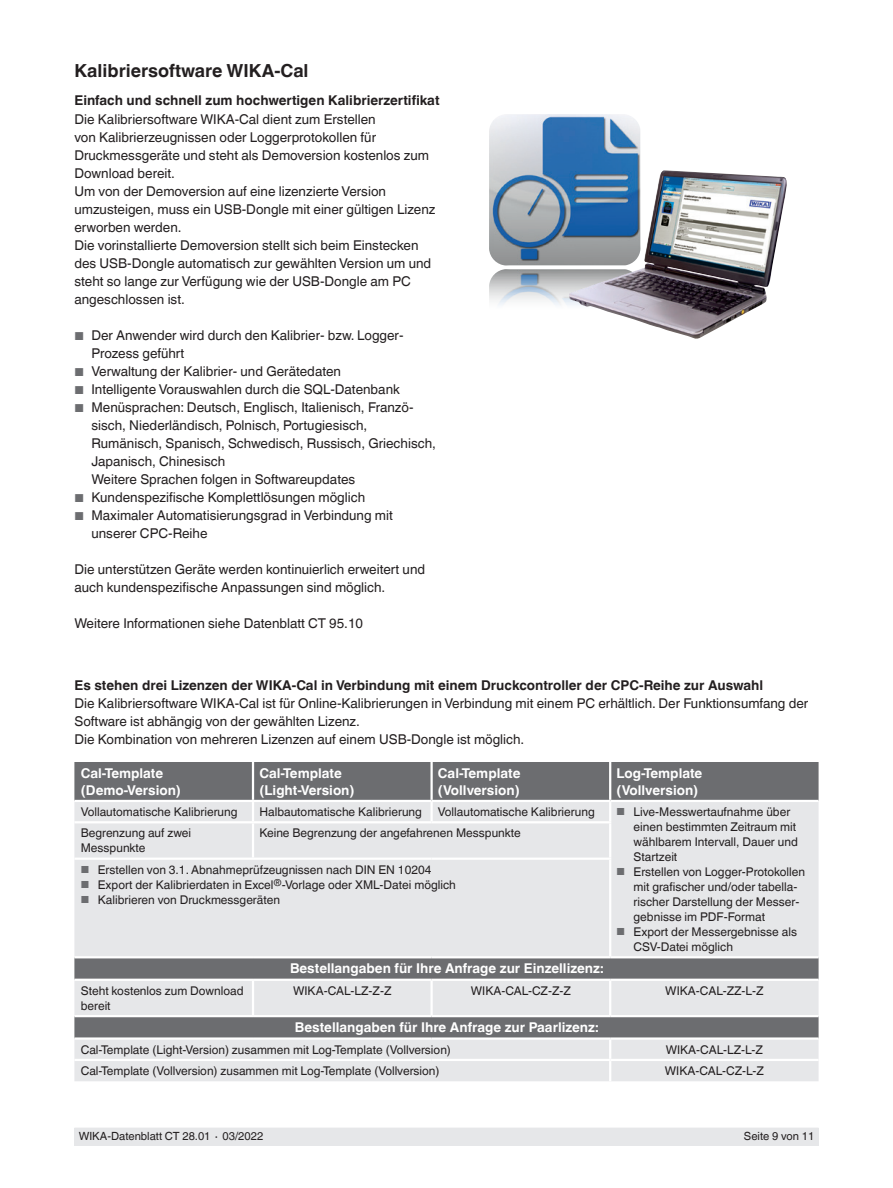
<style>
.page{position:relative;width:893px;height:1188px;background:#fff}
.page>*{position:absolute;margin:0;border:0;box-sizing:border-box;transform-origin:0 0}
.Subheadline1{font:700 18px "Helvetica World";color:#231f20}
.Running_text{font:13.5px/18px "Helvetica World";color:#231f20}
.Tables_-_Headline{font:700 13.5px "Helvetica World";color:#fff}
.Subheadline2{font:700 13.5px "Helvetica World";color:#231f20}
.Running_text_Einzug{font:13.5px "Helvetica World";color:#231f20}
.Tables_-_Running_tex{font:12px/15px "Helvetica World";color:#231f20}
.t1{font:11.25px "Helvetica World";color:#231f20}
.s1{font-size:11.55px;color:#6c6d70}
.s2{font-size:10.2px;color:#6c6d70}
</style>
<div class="page">
<div style="left:74px;top:1128px;width:745px;height:17px;background:#e6e7e9"></div>
<img style="left:489px;top:114px;width:151px;height:152px">
<img style="left:489px;top:269px;width:80px;height:36px">
<img style="left:569px;top:170px;width:218px;height:169px">
<div style="left:74px;top:762px;width:745px;height:38px;background:#6c6d70"></div>
<svg style="left:74px;top:802px;width:745px;height:279px;background:#d3d4d6"></svg>
<hr style="left:74px;top:1037px;width:179px;height:3px;background:#fff">
<hr style="left:253px;top:1037px;width:179px;height:3px;background:#fff">
<hr style="left:432px;top:1037px;width:178px;height:3px;background:#fff">
<svg style="left:609px;top:1040px;width:2px;height:19px"></svg>
<hr style="left:74px;top:1059px;width:179px;height:2px;background:#fff">
<hr style="left:253px;top:1059px;width:179px;height:2px;background:#fff">
<hr style="left:432px;top:1059px;width:178px;height:2px;background:#fff">
<hr style="left:609px;top:1061px;width:2px;height:20px;background:#fff">
<hr style="left:252px;top:762px;width:2px;height:38px;background:#fff">
<hr style="left:430px;top:762px;width:3px;height:38px;background:#fff">
<hr style="left:609px;top:762px;width:2px;height:38px;background:#fff">
<svg style="left:252px;top:802px;width:2px;height:19px"></svg>
<hr style="left:430px;top:802px;width:3px;height:19px;background:#fff">
<svg style="left:609px;top:802px;width:2px;height:19px"></svg>
<hr style="left:74px;top:821px;width:179px;height:2px;background:#fff">
<hr style="left:253px;top:821px;width:179px;height:2px;background:#fff">
<hr style="left:252px;top:823px;width:2px;height:35px;background:#fff">
<hr style="left:432px;top:821px;width:179px;height:2px;background:#fff">
<hr style="left:609px;top:823px;width:2px;height:35px;background:#fff">
<hr style="left:74px;top:858px;width:179px;height:2px;background:#fff">
<hr style="left:253px;top:858px;width:179px;height:2px;background:#fff">
<hr style="left:432px;top:858px;width:179px;height:2px;background:#fff">
<hr style="left:609px;top:860px;width:2px;height:96px;background:#fff">
<hr style="left:252px;top:981px;width:2px;height:34px;background:#fff">
<hr style="left:430px;top:981px;width:3px;height:34px;background:#fff">
<hr style="left:609px;top:981px;width:2px;height:34px;background:#fff">
<hr style="left:610px;top:1059px;width:209px;height:2px;background:#fff">
<hr style="left:74px;top:956px;width:179px;height:2px;background:#fff">
<hr style="left:253px;top:956px;width:179px;height:2px;background:#fff">
<hr style="left:432px;top:956px;width:178px;height:2px;background:#fff">
<hr style="left:610px;top:956px;width:209px;height:2px;background:#fff">
<hr style="left:74px;top:979px;width:179px;height:2px;background:#fff">
<hr style="left:253px;top:979px;width:179px;height:2px;background:#fff">
<hr style="left:432px;top:979px;width:178px;height:2px;background:#fff">
<hr style="left:610px;top:979px;width:209px;height:2px;background:#fff">
<hr style="left:74px;top:1015px;width:179px;height:2px;background:#fff">
<hr style="left:253px;top:1015px;width:179px;height:2px;background:#fff">
<hr style="left:432px;top:1015px;width:178px;height:2px;background:#fff">
<hr style="left:610px;top:1015px;width:209px;height:2px;background:#fff">
<hr style="left:610px;top:1037px;width:209px;height:3px;background:#fff">
<p class="Subheadline1" style="left:74px;top:60px;width:236px">Kalibriersoftware WIKA-Cal</p>
<p class="Subheadline2" style="left:74px;top:93px;width:367px">Einfach und schnell zum hochwertigen Kalibrierzertifikat</p>
<p class="Running_text" style="left:74px;top:111px;width:356px">Die Kalibriersoftware WIKA-Cal dient zum Erstellen<br>von Kalibrierzeugnissen oder Loggerprotokollen für Druckmessgeräte und steht als Demoversion kostenlos zum Download bereit.</p>
<p class="Running_text" style="left:74px;top:183px;width:363px">Um von der Demoversion auf eine lizenzierte Version umzusteigen, muss ein USB-Dongle mit einer gültigen Lizenz erworben werden.</p>
<p class="Running_text" style="left:74px;top:237px;width:358px">Die vorinstallierte Demoversion stellt sich beim Einstecken des USB-Dongle automatisch zur gewählten Version um und steht so lange zur Verfügung wie der USB-Dongle am PC angeschlossen ist.</p>
<p class="Running_text" style="left:91px;top:327px;width:314px;text-indent:-17px"><span class="s1">■</span> Der Anwender wird durch den Kalibrier- bzw. Logger-<br>Prozess geführt</p>
<p class="Running_text" style="left:74px;top:363px;width:268px"><span class="s1">■</span> Verwaltung der Kalibrier- und Gerätedaten</p>
<p class="Running_text" style="left:74px;top:381px;width:327px"><span class="s1">■</span> Intelligente Vorauswahlen durch die SQL-Datenbank</p>
<p class="Running_text" style="left:91px;top:399px;width:346px;text-indent:-17px"><span class="s1">■</span> Menüsprachen: Deutsch, Englisch, Italienisch, Franzö&shy;sisch, Niederländisch, Polnisch, Portugiesisch, Rumänisch, Spanisch, Schwedisch, Russisch, Griechisch, Japanisch, Chinesisch</p>
<p class="Running_text_Einzug" style="left:91px;top:472px;width:265px">Weitere Sprachen folgen in Softwareupdates</p>
<p class="Running_text" style="left:74px;top:489px;width:292px"><span class="s1">■</span> Kundenspezifische Komplettlösungen möglich</p>
<p class="Running_text" style="left:91px;top:507px;width:303px;text-indent:-17px"><span class="s1">■</span> Maximaler Automatisierungsgrad in Verbindung mit unserer CPC-Reihe</p>
<p class="Running_text" style="left:74px;top:561px;width:352px">Die unterstützen Geräte werden kontinuierlich erweitert und auch kundenspezifische Anpassungen sind möglich.</p>
<p class="Running_text" style="left:74px;top:615px;width:290px">Weitere Informationen siehe Datenblatt CT 95.10</p>
<p class="Subheadline2" style="left:74px;top:677px;width:690px">Es stehen drei Lizenzen der WIKA-Cal in Verbindung mit einem Druckcontroller der CPC-Reihe zur Auswahl</p>
<p class="Running_text" style="left:74px;top:694px;width:735px">Die Kalibriersoftware WIKA-Cal ist für Online-Kalibrierungen in Verbindung mit einem PC erhältlich. Der Funktionsumfang der<br>Software ist abhängig von der gewählten Lizenz.</p>
<p class="Running_text" style="left:74px;top:730px;width:451px">Die Kombination von mehreren Lizenzen auf einem USB-Dongle ist möglich.</p>
<p class="Tables_-_Headline" style="left:81px;top:766px;width:84px">Cal-Template</p>
<p class="Tables_-_Headline" style="left:81px;top:782px;width:102px">(Demo-Version)</p>
<p class="Tables_-_Headline" style="left:259px;top:766px;width:84px">Cal-Template</p>
<p class="Tables_-_Headline" style="left:259px;top:782px;width:97px">(Light-Version)</p>
<p class="Tables_-_Headline" style="left:438px;top:766px;width:84px">Cal-Template</p>
<p class="Tables_-_Headline" style="left:438px;top:782px;width:83px">(Vollversion)</p>
<p class="Tables_-_Headline" style="left:617px;top:766px;width:87px">Log-Template</p>
<p class="Tables_-_Headline" style="left:617px;top:782px;width:83px">(Vollversion)</p>
<p class="Tables_-_Running_tex" style="left:81px;top:804px;width:158px">Vollautomatische Kalibrierung</p>
<p class="Tables_-_Running_tex" style="left:259px;top:804px;width:164px">Halbautomatische Kalibrierung</p>
<p class="Tables_-_Running_tex" style="left:438px;top:804px;width:158px">Vollautomatische Kalibrierung</p>
<p class="Tables_-_Running_tex" style="left:634px;top:804px;width:166px;text-indent:-17px"><span class="s2">■</span> Live-Messwertaufnahme über einen bestimmten Zeitraum mit wählbarem Intervall, Dauer und<br>Startzeit</p>
<p class="Tables_-_Running_tex" style="left:634px;top:864px;width:173px;text-indent:-17px"><span class="s2">■</span> Erstellen von Logger-Protokollen mit grafischer und/oder tabella&shy;rischer Darstellung der Messer&shy;gebnisse im PDF-Format</p>
<p class="Tables_-_Running_tex" style="left:634px;top:924px;width:165px;text-indent:-17px"><span class="s2">■</span> Export der Messergebnisse als<br>CSV-Datei möglich</p>
<p class="Tables_-_Running_tex" style="left:81px;top:826px;width:112px">Begrenzung auf zwei<br>Messpunkte</p>
<p class="Tables_-_Running_tex" style="left:259px;top:826px;width:263px">Keine Begrenzung der angefahrenen Messpunkte</p>
<p class="Tables_-_Running_tex" style="left:81px;top:862px;width:352px"><span class="s2">■</span> Erstellen von 3.1. Abnahmeprüfzeugnissen nach DIN EN 10204</p>
<p class="Tables_-_Running_tex" style="left:81px;top:877px;width:377px"><span class="s2">■</span> Export der Kalibrierdaten in Excel<sup>®</sup>-Vorlage oder XML-Datei möglich</p>
<p class="Tables_-_Running_tex" style="left:81px;top:892px;width:201px"><span class="s2">■</span> Kalibrieren von Druckmessgeräten</p>
<p class="Tables_-_Headline" style="left:290px;top:961px;width:315px">Bestellangaben für Ihre Anfrage zur Einzellizenz:</p>
<p class="Tables_-_Running_tex" style="left:81px;top:983px;width:164px">Steht kostenlos zum Download bereit</p>
<p class="Tables_-_Running_tex" style="left:293px;top:983px;width:100px">WIKA-CAL-LZ-Z-Z</p>
<p class="Tables_-_Running_tex" style="left:471px;top:983px;width:102px">WIKA-CAL-CZ-Z-Z</p>
<p class="Tables_-_Running_tex" style="left:665px;top:983px;width:100px">WIKA-CAL-ZZ-L-Z</p>
<p class="Tables_-_Headline" style="left:295px;top:1020px;width:305px">Bestellangaben für Ihre Anfrage zur Paarlizenz:</p>
<p class="Tables_-_Running_tex" style="left:81px;top:1042px;width:372px">Cal-Template (Light-Version) zusammen mit Log-Template (Vollversion)</p>
<p class="Tables_-_Running_tex" style="left:666px;top:1042px;width:99px">WIKA-CAL-LZ-L-Z</p>
<p class="Tables_-_Running_tex" style="left:81px;top:1063px;width:360px">Cal-Template (Vollversion) zusammen mit Log-Template (Vollversion)</p>
<p class="Tables_-_Running_tex" style="left:665px;top:1063px;width:101px">WIKA-CAL-CZ-L-Z</p>
<p class="t1" style="left:79px;top:1130px;width:186px">WIKA-Datenblatt CT 28.01 ∙ 03/2022</p>
<p class="t1" style="left:744px;top:1130px;width:72px">Seite 9 von 11</p>
</div>
